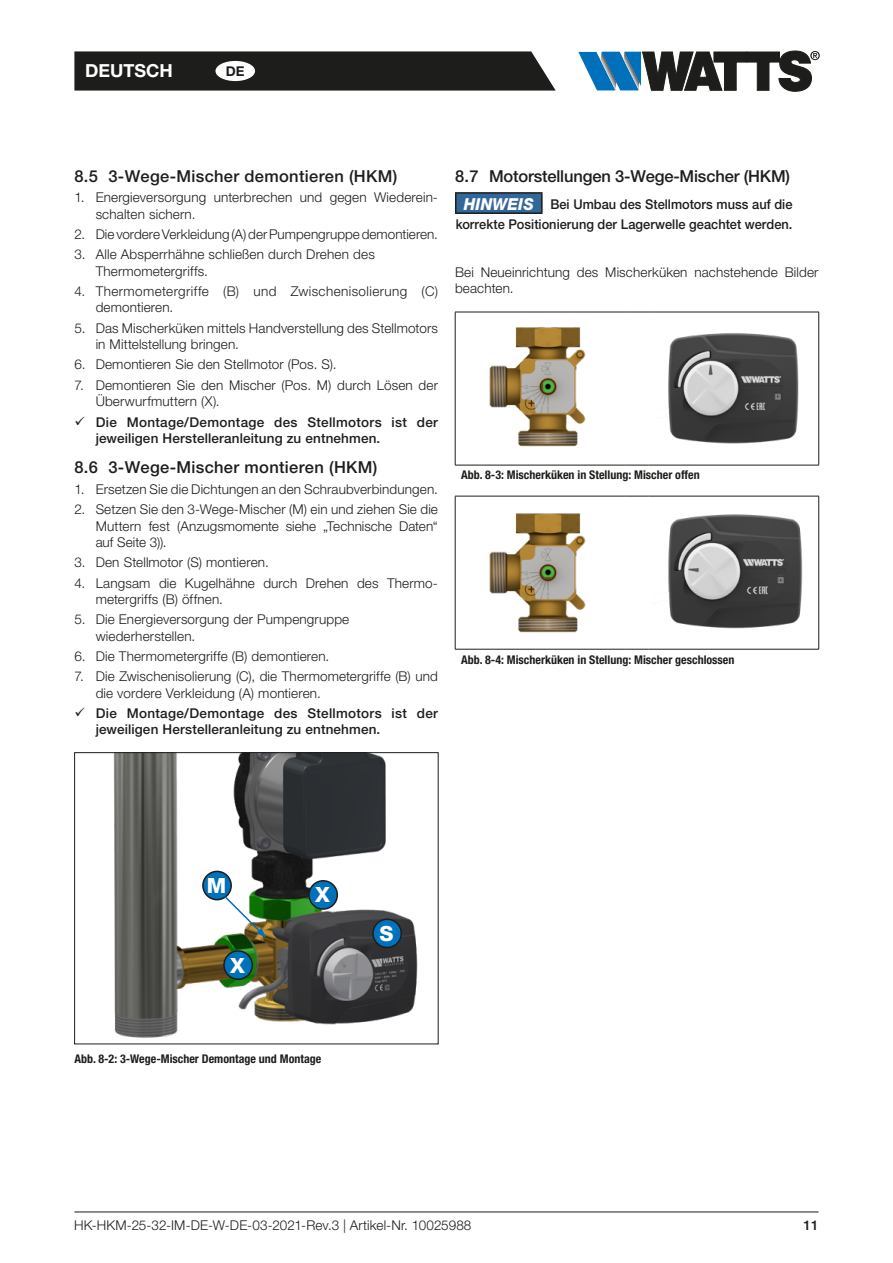
<style>
.page{position:relative;width:893px;height:1263px;background:#fff}
.page>*{position:absolute;margin:0;border:0;box-sizing:border-box;transform-origin:0 0}
.t1{font:800 21px "Helvetica Neue LT Std";color:#fff}
.t2{font:700 18px "Helvetica Neue LT Std";color:#fff}
.t3{font:500 16.5px "Helvetica Neue LT Std";letter-spacing:.02em;color:#1d1d1b}
.t4{font:500 16.5px "Helvetica Neue LT Std";letter-spacing:-.01em;color:#1d1d1b}
.t5{font:300 13.5px/16.2px "Helvetica Neue LT Std";letter-spacing:.01em;color:#1d1d1b}
.t6{font:500 13.5px/16.2px "Helvetica Neue LT Std";letter-spacing:.01em;color:#1d1d1b}
.t7{font:500 13.5px/20.2px "Helvetica Neue LT Std";letter-spacing:.01em;color:#1d1d1b;text-align:center;scale:.95 1}
.t8{font:300 13.5px/16.2px "Helvetica Neue LT Std";letter-spacing:.03em;color:#1d1d1b}
.t9{font:700 13.5px "Helvetica Neue LT Std";color:#1d1d1b}
.t10{font:700 condensed 12px "Helvetica Neue LT Std";color:#1d1d1b}
.s1{font-weight:800;font-style:italic;font-size:16.5px;color:#fff}
</style>
<div class="page">
<svg style="left:74px;top:51px;width:482px;height:40px;background:#282826"></svg>
<svg style="left:578px;top:51px;width:242px;height:40px"></svg>
<hr style="left:74px;top:1211px;width:745px;height:1px;background:#1d1d1b">
<div style="left:215px;top:61px;width:40px;height:20px;background:#fff;border-radius:50%"></div>
<img style="left:113px;top:754px;width:305px;height:284px">
<div style="left:74px;top:752px;width:364px;height:292px;border:1px solid #1d1d1b"></div>
<div style="left:203px;top:871px;width:28px;height:29px;background:#0072bb;border-radius:50%"></div>
<div style="left:202px;top:871px;width:30px;height:29px;border:2px solid #1d1d1b;border-radius:50%"></div>
<div style="left:224px;top:951px;width:28px;height:28px;background:#0072bb;border-radius:50%"></div>
<div style="left:223px;top:950px;width:30px;height:30px;border:2px solid #1d1d1b;border-radius:50%"></div>
<div style="left:309px;top:881px;width:28px;height:28px;background:#0072bb;border-radius:50%"></div>
<div style="left:308px;top:880px;width:30px;height:30px;border:2px solid #1d1d1b;border-radius:50%"></div>
<div style="left:373px;top:919px;width:28px;height:28px;background:#0072bb;border-radius:50%"></div>
<div style="left:372px;top:918px;width:30px;height:30px;border:2px solid #1d1d1b;border-radius:50%"></div>
<svg style="left:223px;top:894px;width:43px;height:43px"></svg>
<div style="left:456px;top:193px;width:86px;height:20px;background:#369"></div>
<hr style="left:455px;top:212px;width:88px;height:2px;background:#1d1d1b">
<hr style="left:455px;top:192px;width:88px;height:2px;background:#1d1d1b">
<svg style="left:455px;top:194px;width:1px;height:18px"></svg>
<svg style="left:541px;top:194px;width:2px;height:18px"></svg>
<hr style="left:455px;top:312px;width:170px;height:1px;background:#1d1d1b">
<hr style="left:455px;top:312px;width:1px;height:153px;background:#1d1d1b">
<svg style="left:625px;top:312px;width:24px;height:1px"></svg>
<hr style="left:649px;top:312px;width:170px;height:1px;background:#1d1d1b">
<hr style="left:818px;top:312px;width:1px;height:153px;background:#1d1d1b">
<hr style="left:455px;top:465px;width:170px;height:1px;background:#1d1d1b">
<svg style="left:625px;top:465px;width:24px;height:1px"></svg>
<hr style="left:649px;top:465px;width:170px;height:1px;background:#1d1d1b">
<hr style="left:455px;top:496px;width:170px;height:1px;background:#1d1d1b">
<hr style="left:455px;top:496px;width:1px;height:153px;background:#1d1d1b">
<svg style="left:625px;top:496px;width:24px;height:1px"></svg>
<hr style="left:649px;top:496px;width:170px;height:1px;background:#1d1d1b">
<hr style="left:818px;top:496px;width:1px;height:153px;background:#1d1d1b">
<hr style="left:455px;top:649px;width:170px;height:1px;background:#1d1d1b">
<svg style="left:625px;top:649px;width:24px;height:1px"></svg>
<hr style="left:649px;top:649px;width:170px;height:1px;background:#1d1d1b">
<img style="left:464px;top:312px;width:152px;height:135px">
<img style="left:668px;top:333px;width:131px;height:111px">
<img style="left:464px;top:496px;width:152px;height:137px">
<img style="left:668px;top:514px;width:135px;height:115px">
<h2 class="t2" style="left:85px;top:60px;width:89px">DEUTSCH</h2>
<p class="t9" style="left:226px;top:63px;width:20px">DE</p>
<p class="t3" style="left:74px;top:166px;width:325px">8.5 3-Wege-Mischer demontieren (HKM)</p>
<p class="t5" style="left:96px;top:189px;width:342px;text-indent:-21px">1. Energieversorgung unterbrechen und gegen Wiederein&shy;schalten sichern.</p>
<p class="t5" style="left:74px;top:226px;width:365px">2. Die vordere Verkleidung (A) der Pumpengruppe demontieren.</p>
<p class="t5" style="left:96px;top:246px;width:281px;text-indent:-21px">3. Alle Absperrhähne schließen durch Drehen des<br>Thermometergriffs.</p>
<p class="t8" style="left:96px;top:283px;width:344px;text-indent:-21px">4. Thermometergriffe (B) und Zwischenisolierung (C) demontieren.</p>
<p class="t5" style="left:96px;top:320px;width:344px;text-indent:-21px">5. Das Mischerküken mittels Handverstellung des Stellmotors in Mittelstellung bringen.</p>
<p class="t5" style="left:74px;top:356px;width:264px">6. Demontieren Sie den Stellmotor (Pos. S).</p>
<p class="t5" style="left:96px;top:377px;width:344px;text-indent:-21px">7. Demontieren Sie den Mischer (Pos. M) durch Lösen der<br>Überwurfmuttern (X).</p>
<p class="t6" style="left:96px;top:413px;width:344px">Die Montage/Demontage des Stellmotors ist der jeweiligen Herstelleranleitung zu entnehmen.</p>
<p class="t3" style="left:74px;top:458px;width:305px">8.6 3-Wege-Mischer montieren (HKM)</p>
<p class="t5" style="left:74px;top:481px;width:365px">1. Ersetzen Sie die Dichtungen an den Schraubverbindungen.</p>
<p class="t5" style="left:96px;top:501px;width:344px;text-align:justify;text-indent:-21px">2. Setzen Sie den 3-Wege-Mischer (M) ein und ziehen Sie die Muttern fest (Anzugsmomente siehe „Technische Daten“ auf Seite 3)).</p>
<p class="t5" style="left:74px;top:554px;width:196px">3. Den Stellmotor (S) montieren.</p>
<p class="t5" style="left:96px;top:574px;width:342px;text-indent:-21px">4. Langsam die Kugelhähne durch Drehen des Thermo&shy;metergriffs (B) öffnen.</p>
<p class="t5" style="left:96px;top:611px;width:255px;text-indent:-21px">5. Die Energieversorgung der Pumpengruppe wiederherstellen.</p>
<p class="t5" style="left:74px;top:648px;width:256px">6. Die Thermometergriffe (B) demontieren.</p>
<p class="t5" style="left:96px;top:668px;width:344px;text-indent:-21px">7. Die Zwischenisolierung (C), die Thermometergriffe (B) und die vordere Verkleidung (A) montieren.</p>
<p class="t6" style="left:96px;top:705px;width:344px">Die Montage/Demontage des Stellmotors ist der jeweiligen Herstelleranleitung zu entnehmen.</p>
<p class="t4" style="left:455px;top:166px;width:337px">8.7 Motorstellungen 3-Wege-Mischer (HKM)</p>
<p class="t7" style="left:456px;top:194px;width:356px"><span class="s1">HINWEIS</span> Bei Umbau des Stellmotors muss auf die korrekte Positionierung der Lagerwelle geachtet werden.</p>
<p class="t5" style="left:455px;top:264px;width:365px">Bei Neueinrichtung des Mischerküken nachstehende Bilder beachten.</p>
<p class="t10" style="left:461px;top:468px;width:240px">Abb. 8-3: Mischerküken in Stellung: Mischer offen</p>
<p class="t10" style="left:461px;top:652px;width:275px">Abb. 8-4: Mischerküken in Stellung: Mischer geschlossen</p>
<h1 class="t1" style="left:207px;top:873px;width:21px">M</h1>
<h1 class="t1" style="left:230px;top:952px;width:16px">X</h1>
<h1 class="t1" style="left:315px;top:882px;width:16px">X</h1>
<p class="t10" style="left:74px;top:1051px;width:248px">Abb. 8-2: 3-Wege-Mischer Demontage und Montage</p>
<h1 class="t1" style="left:379px;top:921px;width:16px">S</h1>
<p class="t5" style="left:74px;top:1216px;width:399px">HK-HKM-25-32-IM-DE-W-DE-03-2021-Rev.3 | Artikel-Nr. 10025988</p>
<p class="t6" style="left:803px;top:1216px;width:17px">11</p>
</div>
